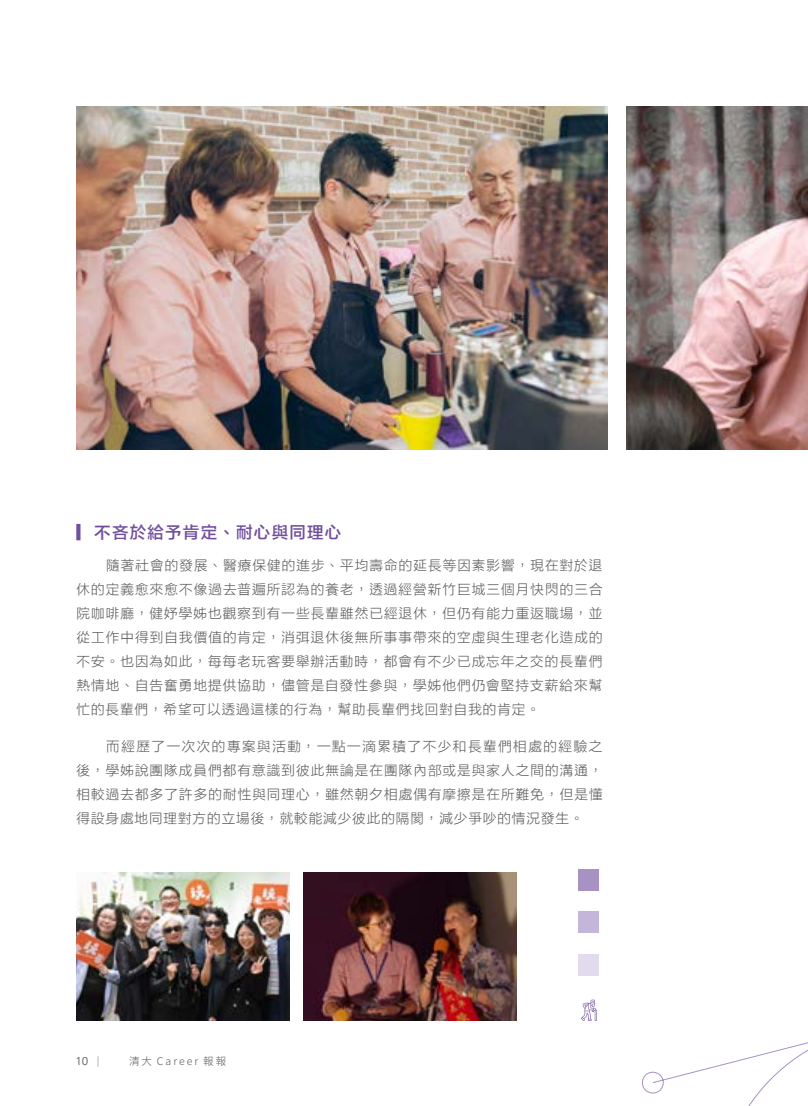
<style>
.page{position:relative;width:808px;height:1106px;background:#fff}
.page>*{position:absolute;margin:0;border:0;box-sizing:border-box;transform-origin:0 0}
.t1{font:16.5px "FZLTZHB B51 0";letter-spacing:.075em;color:#714f9d}
.t2{font:13.5px/24px "FZLTXHB B51 0";letter-spacing:.075em;color:#595757;text-align:justify}
.t3{font:12px "Acumin Variable Concept";color:#595757}
.t4{font:300 10.5px "Noto Sans CJ Ktc";letter-spacing:.2em;color:#595757}
.s1{font-family:"Adobe Ming Std";font-weight:300}
</style>
<div class="page">
<img style="left:77px;top:106px;width:530px;height:343px">
<img style="left:627px;top:106px;width:181px;height:343px">
<img style="left:77px;top:872px;width:212px;height:148px">
<img style="left:304px;top:872px;width:212px;height:148px">
<svg style="left:578px;top:954px;width:21px;height:21px"></svg>
<svg style="left:578px;top:911px;width:21px;height:21px"></svg>
<svg style="left:578px;top:869px;width:21px;height:21px"></svg>
<svg style="left:642px;top:1042px;width:166px;height:64px"></svg>
<svg style="left:581px;top:999px;width:16px;height:22px"></svg>
<p class="t1" style="left:77px;top:523px;width:266px">▎不吝於給予肯定、耐心與同理心</p>
<p class="t2" style="left:77px;top:553px;width:527px;text-indent:30px">隨著社會的發展、醫療保健的進步、平均壽命的延長等因素影響，現在對於退休的定義愈來愈不像過去普遍所認為的養老，透過經營新竹巨城三個月快閃的三合院咖啡廳，健妤學姊也觀察到有一些長輩雖然已經退休，但仍有能力重返職場，並從工作中得到自我價值的肯定，消弭退休後無所事事帶來的空虛與生理老化造成的不安。也因為如此，每每老玩客要舉辦活動時，都會有不少已成忘年之交的長輩們熱情地、自告奮勇地提供協助，儘管是自發性參與，學姊他們仍會堅持支薪給來幫忙的長輩們，希望可以透過這樣的行為，幫助長輩們找回對自我的肯定。</p>
<p class="t2" style="left:77px;top:734px;width:527px;text-indent:30px">而經歷了一次次的專案與活動，一點一滴累積了不少和長輩們相處的經驗之後，學姊說團隊成員們都有意識到彼此無論是在團隊內部或是與家人之間的溝通，相較過去都多了許多的耐性與同理心，雖然朝夕相處偶有摩擦是在所難免，但是懂得設身處地同理對方的立場後，就較能減少彼此的隔閡，減少爭吵的情況發生。</p>
<p class="t3" style="left:77px;top:1052px;width:29px">10 <span class="s1">｜</span></p>
<p class="t4" style="left:129px;top:1055px;width:99px">清大 Career 報報</p>
</div>
